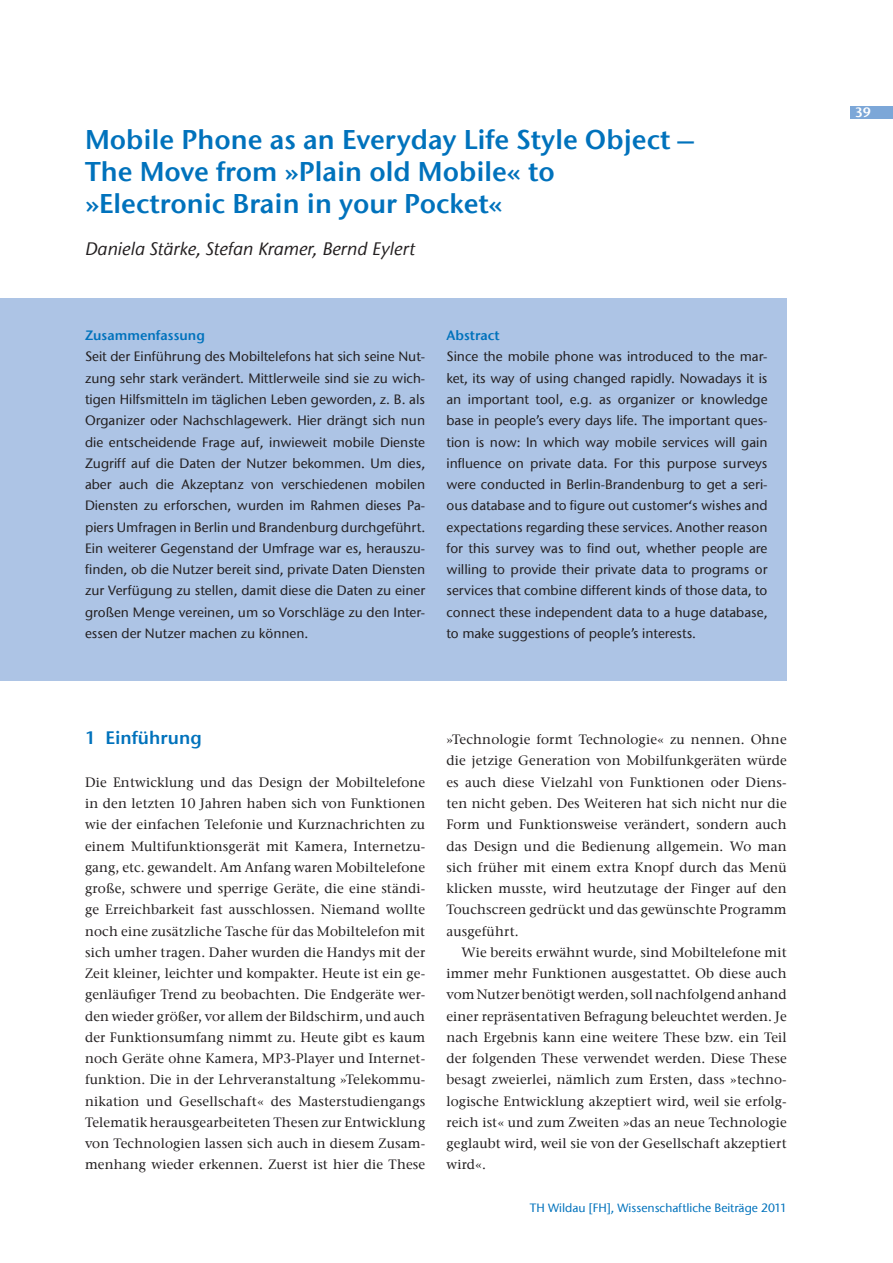
<style>
.page{position:relative;width:893px;height:1263px;background:#fff}
.page>*{position:absolute;margin:0;border:0;box-sizing:border-box;transform-origin:0 0}
.t1{font:27px/32px "ITC Stone Sans Com Semi";color:#0072bc}
.t2{font:italic 500 18px "ITC Stone Sans Com";color:#231f20}
.t3{font:18px "ITC Stone Sans Com Semi";color:#0072bc}
.t4{font:500 13.5px/21.3px "ITC Stone Serif Com";letter-spacing:.01em;color:#231f20;text-align:justify}
.t5{font:500 13.5px/21.3px "ITC Stone Sans Com";color:#231f20;text-align:justify}
.t6{font:13.5px "ITC Stone Sans Com Semi";color:#0072bc}
.t7{font:13.5px "ITC Stone Sans Com Semi";color:#fff}
.t8{font:500 12px "ITC Stone Sans Com";color:#0072bc}
</style>
<div class="page">
<div style="left:850px;top:106px;width:43px;height:13px;background:#7ca7d8"></div>
<div style="left:0;top:298px;width:787px;height:382px;background:#adc4e5"></div>
<h1 class="t1" style="left:85px;top:124px;width:610px">Mobile Phone as an Everyday Life Style Object –<br>The Move from »Plain old Mobile« to »Electronic Brain in your Pocket«</h1>
<h2 class="t2" style="left:85px;top:238px;width:332px">Daniela Stärke, Stefan Kramer, Bernd Eylert</h2>
<p class="t6" style="left:85px;top:327px;width:121px">Zusammenfassung</p>
<p class="t5" style="left:85px;top:346px;width:342px">Seit der Einführung des Mobiltelefons hat sich seine Nut&shy;zung sehr stark verändert. Mittlerweile sind sie zu wich&shy;tigen Hilfsmitteln im täglichen Leben geworden, z. B. als Organizer oder Nachschlagewerk. Hier drängt sich nun die entscheidende Frage auf, inwieweit mobile Dienste Zugriff auf die Daten der Nutzer bekommen. Um dies, aber auch die Akzeptanz von verschiedenen mobilen Diensten zu erforschen, wurden im Rahmen dieses Pa&shy;piers Umfragen in Berlin und Brandenburg durchgeführt.<br>Ein weiterer Gegenstand der Umfrage war es, herauszu&shy;finden, ob die Nutzer bereit sind, private Daten Diensten zur Verfügung zu stellen, damit diese die Daten zu einer großen Menge vereinen, um so Vorschläge zu den Inter&shy;essen der Nutzer machen zu können.</p>
<p class="t6" style="left:446px;top:327px;width:55px">Abstract</p>
<p class="t5" style="left:446px;top:346px;width:323px">Since the mobile phone was introduced to the mar&shy;ket, its way of using changed rapidly. Nowadays it is an important tool, e.g. as organizer or knowledge base in people’s every days life. The important ques&shy;tion is now: In which way mobile services will gain influence on private data. For this purpose surveys were conducted in Berlin-Brandenburg to get a seri&shy;ous database and to figure out customer‘s wishes and expectations regarding these services. Another reason for this survey was to find out, whether people are willing to provide their private data to programs or services that combine different kinds of those data, to connect these independent data to a huge database, to make suggestions of people’s interests.</p>
<h2 class="t3" style="left:85px;top:727px;width:118px">1 Einführung</h2>
<p class="t4" style="left:85px;top:771px;width:342px">Die Entwicklung und das Design der Mobiltelefone in den letzten 10 Jahren haben sich von Funktionen wie der einfachen Telefonie und Kurznachrichten zu einem Multifunktionsgerät mit Kamera, Internetzu&shy;gang, etc. gewandelt. Am Anfang waren Mobiltelefone große, schwere und sperrige Geräte, die eine ständi&shy;ge Erreichbarkeit fast ausschlossen. Niemand wollte noch eine zusätzliche Tasche für das Mobiltelefon mit sich umher tragen. Daher wurden die Handys mit der Zeit kleiner, leichter und kompakter. Heute ist ein ge&shy;genläufiger Trend zu beobachten. Die Endgeräte wer&shy;den wieder größer, vor allem der Bildschirm, und auch der Funktionsumfang nimmt zu. Heute gibt es kaum noch Geräte ohne Kamera, MP3-Player und Internet&shy;funktion. Die in der Lehrveranstaltung »Telekommu&shy;nikation und Gesellschaft« des Masterstudiengangs Telematik herausgearbeiteten Thesen zur Entwicklung von Technologien lassen sich auch in diesem Zusam&shy;menhang wieder erkennen. Zuerst ist hier die These</p>
<p class="t4" style="left:446px;top:729px;width:342px">»Technologie formt Technologie« zu nennen. Ohne die jetzige Generation von Mobilfunkgeräten würde es auch diese Vielzahl von Funktionen oder Diens&shy;ten nicht geben. Des Weiteren hat sich nicht nur die Form und Funktionsweise verändert, sondern auch das Design und die Bedienung allgemein. Wo man sich früher mit einem extra Knopf durch das Menü klicken musste, wird heutzutage der Finger auf den Touchscreen gedrückt und das gewünschte Programm ausgeführt.</p>
<p class="t4" style="left:446px;top:941px;width:342px;text-indent:15px">Wie bereits erwähnt wurde, sind Mobiltelefone mit immer mehr Funktionen ausgestattet. Ob diese auch vom Nutzer benötigt werden, soll nachfolgend anhand einer repräsentativen Befragung beleuchtet werden. Je nach Ergebnis kann eine weitere These bzw. ein Teil der folgenden These verwendet werden. Diese These besagt zweierlei, nämlich zum Ersten, dass »techno&shy;logische Entwicklung akzeptiert wird, weil sie erfolg&shy;reich ist« und zum Zweiten »das an neue Technologie geglaubt wird, weil sie von der Gesellschaft akzeptiert wird«.</p>
<p class="t8" style="left:530px;top:1200px;width:259px">TH Wildau [FH], Wissenschaftliche Beiträge 2011</p>
<p class="t7" style="left:855px;top:104px;width:18px">39</p>
</div>
